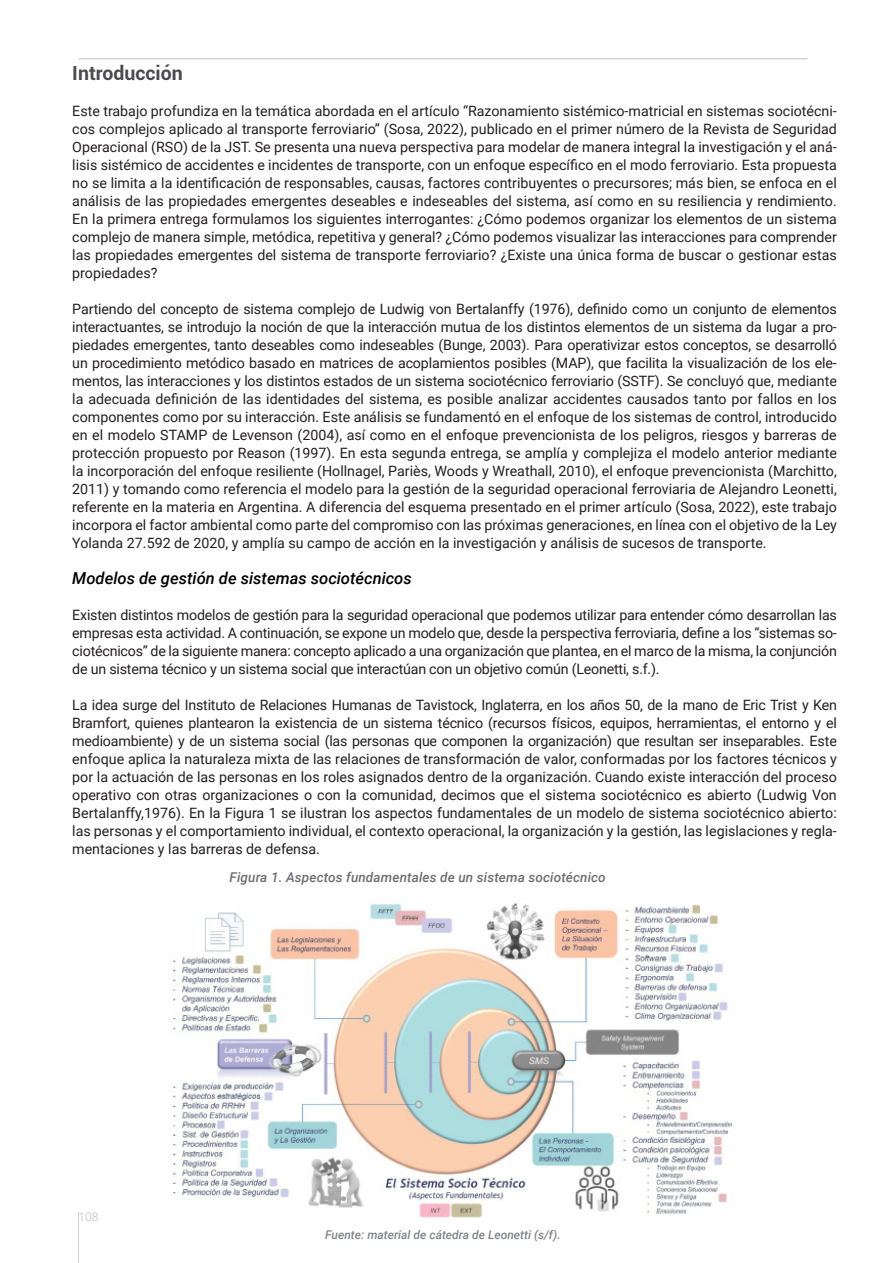
<style>
.page{position:relative;width:893px;height:1263px;background:#fff}
.page>*{position:absolute;margin:0;border:0;box-sizing:border-box;transform-origin:0 0}
.T1_multimodal{font:700 19.5px "Roboto";color:#4a4a4f}
.T2{font:italic 500 16.5px "Roboto";color:#000}
.Estilo_de_párrafo_1{font:14.25px/18px "Roboto";color:#231f20;text-align:justify}
.titulo_graficos{font:italic 500 13.5px "Roboto";letter-spacing:.01em;color:#6c6d70}
.epigrafes{font:italic 500 12px "Roboto";color:#808285}
.t1{font:300 12px "Roboto";color:#bcbdc0}
</style>
<div class="page">
<hr style="left:79px;top:59px;width:728px;height:1px;background:#bcbdc0">
<hr style="left:78px;top:1212px;width:1px;height:51px;background:#d1d2d4">
<img style="left:169px;top:903px;width:564px;height:315px">
<p class="T1_multimodal" style="left:72px;top:59px;width:112px">Introducción</p>
<p class="Estilo_de_párrafo_1" style="left:72px;top:101px;width:766px">Este trabajo profundiza en la temática abordada en el artículo “Razonamiento sistémico-matricial en sistemas sociotécni&shy;cos complejos aplicado al transporte ferroviario” (Sosa, 2022), publicado en el primer número de la Revista de Seguridad Operacional (RSO) de la JST. Se presenta una nueva perspectiva para modelar de manera integral la investigación y el aná&shy;lisis sistémico de accidentes e incidentes de transporte, con un enfoque específico en el modo ferroviario. Esta propuesta no se limita a la identificación de responsables, causas, factores contribuyentes o precursores; más bien, se enfoca en el análisis de las propiedades emergentes deseables e indeseables del sistema, así como en su resiliencia y rendimiento.<br>En la primera entrega formulamos los siguientes interrogantes: ¿Cómo podemos organizar los elementos de un sistema complejo de manera simple, metódica, repetitiva y general? ¿Cómo podemos visualizar las interacciones para comprender las propiedades emergentes del sistema de transporte ferroviario? ¿Existe una única forma de buscar o gestionar estas propiedades?</p>
<p class="Estilo_de_párrafo_1" style="left:72px;top:299px;width:766px">Partiendo del concepto de sistema complejo de Ludwig von Bertalanffy (1976), definido como un conjunto de elementos interactuantes, se introdujo la noción de que la interacción mutua de los distintos elementos de un sistema da lugar a pro&shy;piedades emergentes, tanto deseables como indeseables (Bunge, 2003). Para operativizar estos conceptos, se desarrolló un procedimiento metódico basado en matrices de acoplamientos posibles (MAP), que facilita la visualización de los ele&shy;mentos, las interacciones y los distintos estados de un sistema sociotécnico ferroviario (SSTF). Se concluyó que, mediante la adecuada definición de las identidades del sistema, es posible analizar accidentes causados tanto por fallos en los componentes como por su interacción. Este análisis se fundamentó en el enfoque de los sistemas de control, introducido en el modelo STAMP de Levenson (2004), así como en el enfoque prevencionista de los peligros, riesgos y barreras de protección propuesto por Reason (1997). En esta segunda entrega, se amplía y complejiza el modelo anterior mediante la incorporación del enfoque resiliente (Hollnagel, Pariès, Woods y Wreathall, 2010), el enfoque prevencionista (Marchitto, 2011) y tomando como referencia el modelo para la gestión de la seguridad operacional ferroviaria de Alejandro Leonetti, referente en la materia en Argentina. A diferencia del esquema presentado en el primer artículo (Sosa, 2022), este trabajo incorpora el factor ambiental como parte del compromiso con las próximas generaciones, en línea con el objetivo de la Ley Yolanda 27.592 de 2020, y amplía su campo de acción en la investigación y análisis de sucesos de transporte.</p>
<p class="T2" style="left:72px;top:567px;width:341px">Modelos de gestión de sistemas sociotécnicos</p>
<p class="Estilo_de_párrafo_1" style="left:72px;top:605px;width:766px">Existen distintos modelos de gestión para la seguridad operacional que podemos utilizar para entender cómo desarrollan las empresas esta actividad. A continuación, se expone un modelo que, desde la perspectiva ferroviaria, define a los “sistemas so&shy;ciotécnicos” de la siguiente manera: concepto aplicado a una organización que plantea, en el marco de la misma, la conjunción de un sistema técnico y un sistema social que interactúan con un objetivo común (Leonetti, s.f.).</p>
<p class="Estilo_de_párrafo_1" style="left:72px;top:695px;width:766px">La idea surge del Instituto de Relaciones Humanas de Tavistock, Inglaterra, en los años 50, de la mano de Eric Trist y Ken Bramfort, quienes plantearon la existencia de un sistema técnico (recursos físicos, equipos, herramientas, el entorno y el medioambiente) y de un sistema social (las personas que componen la organización) que resultan ser inseparables. Este enfoque aplica la naturaleza mixta de las relaciones de transformación de valor, conformadas por los factores técnicos y por la actuación de las personas en los roles asignados dentro de la organización. Cuando existe interacción del proceso operativo con otras organizaciones o con la comunidad, decimos que el sistema sociotécnico es abierto (Ludwig Von Bertalanffy,1976). En la Figura 1 se ilustran los aspectos fundamentales de un modelo de sistema sociotécnico abierto: las personas y el comportamiento individual, el contexto operacional, la organización y la gestión, las legislaciones y regla&shy;mentaciones y las barreras de defensa.</p>
<p class="t1" style="left:79px;top:1209px;width:21px">108</p>
<p class="titulo_graficos" style="left:230px;top:868px;width:378px">Figura 1. Aspectos fundamentales de un sistema sociotécnico</p>
<p class="epigrafes" style="left:325px;top:1227px;width:237px">Fuente: material de cátedra de Leonetti (s/f).</p>
</div>
